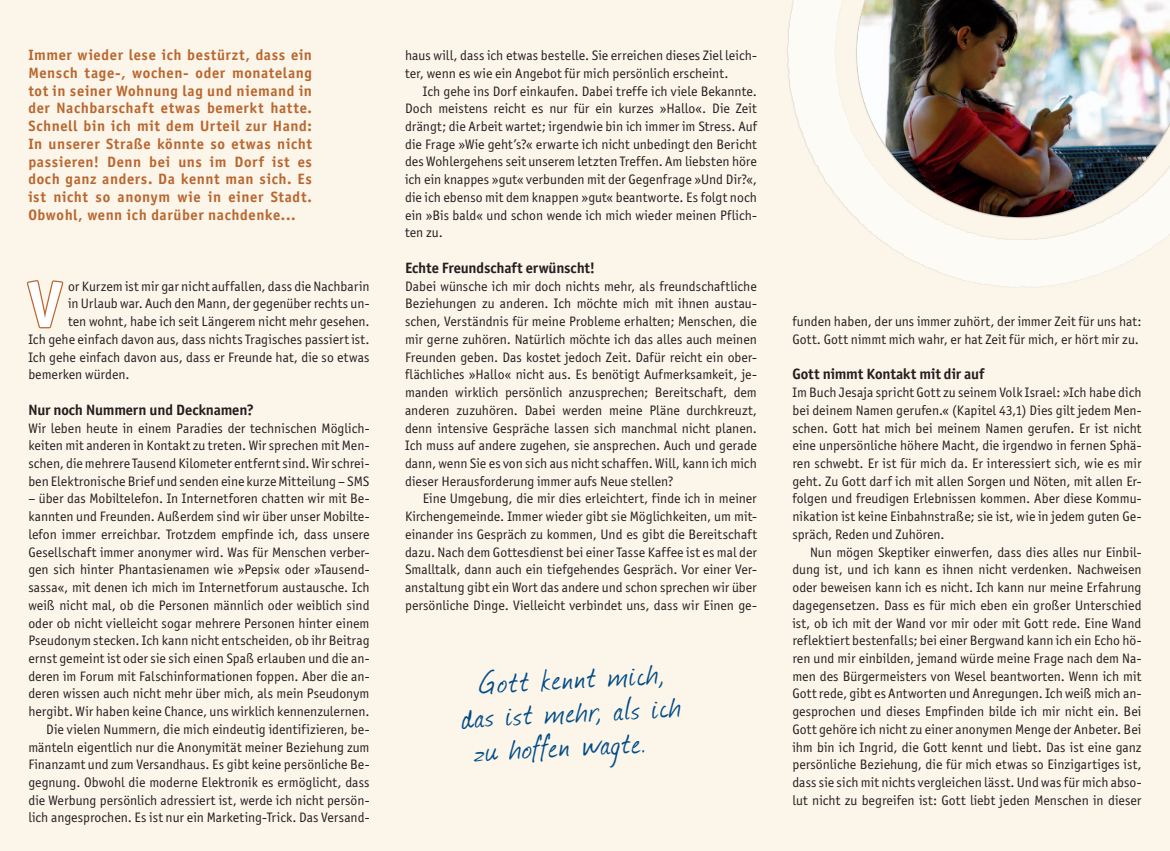
<style>
.page{position:relative;width:1170px;height:851px;background:#fff}
.page>*{position:absolute;margin:0;border:0;box-sizing:border-box;transform-origin:0 0}
.t1{font:700 64.25px "Officina Sans ITC Std";color:#fff}
.t2{font:37.5px/33.6px "Journal";color:#004b87}
.t3{font:700 15px/17.8px "Officina Sans ITC Std";letter-spacing:.04em;color:#b96730;text-align:justify}
.t4{font:700 15px "Officina Sans ITC Std";letter-spacing:-.005em;color:#231f20}
.t5{font:13.75px/17.8px "Officina Sans ITC Std";letter-spacing:.005em;color:#231f20;text-align:justify}
</style>
<div class="page">
<div style="left:0;top:0;width:1169px;height:850px;background:#fcf6ea"></div>
<svg style="left:26px;top:280px;width:38px;height:49px"></svg>
<img style="left:787px;top:0;width:382px;height:287px">
<img style="left:857px;top:0;width:312px;height:217px">
<p class="t3" style="left:28px;top:46px;width:285px">Immer wieder lese ich bestürzt, dass ein Mensch tage-, wochen- oder monatelang tot in seiner Wohnung lag und niemand in der Nachbarschaft etwas bemerkt hatte.<br>Schnell bin ich mit dem Urteil zur Hand:<br>In unserer Straße könnte so etwas nicht passieren! Denn bei uns im Dorf ist es doch ganz anders. Da kennt man sich. Es ist nicht so anonym wie in einer Stadt.<br>Obwohl, wenn ich darüber nachdenke...</p>
<h1 class="t1" style="left:28px;top:264px;width:35px">V</h1>
<p class="t5" style="left:68px;top:277px;width:303px">or Kurzem ist mir gar nicht auffallen, dass die Nachbarin</p>
<p class="t5" style="left:68px;top:295px;width:303px">in Urlaub war. Auch den Mann, der gegenüber rechts un-</p>
<p class="t5" style="left:68px;top:312px;width:303px">ten wohnt, habe ich seit Längerem nicht mehr gesehen.</p>
<p class="t5" style="left:28px;top:330px;width:343px">Ich gehe einfach davon aus, dass nichts Tragisches passiert ist.</p>
<p class="t5" style="left:28px;top:348px;width:343px">Ich gehe einfach davon aus, dass er Freunde hat, die so etwas</p>
<p class="t5" style="left:28px;top:366px;width:103px">bemerken würden.</p>
<p class="t4" style="left:28px;top:400px;width:227px">Nur noch Nummern und Decknamen?</p>
<p class="t5" style="left:28px;top:419px;width:343px">Wir leben heute in einem Paradies der technischen Möglich&shy;keiten mit anderen in Kontakt zu treten. Wir sprechen mit Men&shy;schen, die mehrere Tausend Kilometer entfernt sind. Wir schrei&shy;ben Elektronische Brief und senden eine kurze Mitteilung – SMS</p>
<p class="t5" style="left:28px;top:490px;width:343px;text-align:right">– über das Mobiltelefon. In Internetforen chatten wir mit Be&shy;kannten und Freunden. Außerdem sind wir über unser Mobilte&shy;lefon immer erreichbar. Trotzdem empfinde ich, dass unsere Gesellschaft immer anonymer wird. Was für Menschen verber&shy;gen sich hinter Phantasienamen wie »Pepsi« oder »Tausend&shy;sassa«, mit denen ich mich im Internetforum austausche. Ich weiß nicht mal, ob die Personen männlich oder weiblich sind oder ob nicht vielleicht sogar mehrere Personen hinter einem Pseudonym stecken. Ich kann nicht entscheiden, ob ihr Beitrag ernst gemeint ist oder sie sich einen Spaß erlauben und die an&shy;deren im Forum mit Falschinformationen foppen. Aber die an&shy;deren wissen auch nicht mehr über mich, als mein Pseudonym hergibt. Wir haben keine Chance, uns wirklich kennenzulernen.<br>Die vielen Nummern, die mich eindeutig identifizieren, be&shy;mänteln eigentlich nur die Anonymität meiner Beziehung zum Finanzamt und zum Versandhaus. Es gibt keine persönliche Be&shy;gegnung. Obwohl die moderne Elektronik es ermöglicht, dass die Werbung persönlich adressiert ist, werde ich nicht persön&shy;lich angesprochen. Es ist nur ein Marketing-Trick. Das Versand-</p>
<p class="t5" style="left:405px;top:47px;width:353px">haus will, dass ich etwas bestelle. Sie erreichen dieses Ziel leich&shy;ter, wenn es wie ein Angebot für mich persönlich erscheint.</p>
<p class="t5" style="left:405px;top:82px;width:353px;text-indent:18px">Ich gehe ins Dorf einkaufen. Dabei treffe ich viele Bekannte.<br>Doch meistens reicht es nur für ein kurzes »Hallo«. Die Zeit drängt; die Arbeit wartet; irgendwie bin ich immer im Stress. Auf die Frage »Wie geht’s?« erwarte ich nicht unbedingt den Bericht des Wohlergehens seit unserem letzten Treffen. Am liebsten höre ich ein knappes »gut« verbunden mit der Gegenfrage »Und Dir?«, die ich ebenso mit dem knappen »gut« beantworte. Es folgt noch ein »Bis bald« und schon wende ich mich wieder meinen Pflich&shy;ten zu.</p>
<p class="t4" style="left:405px;top:258px;width:192px">Echte Freundschaft erwünscht!</p>
<p class="t5" style="left:405px;top:277px;width:353px">Dabei wünsche ich mir doch nichts mehr, als freundschaftliche Beziehungen zu anderen. Ich möchte mich mit ihnen austau&shy;schen, Verständnis für meine Probleme erhalten; Menschen, die mir gerne zuhören. Natürlich möchte ich das alles auch meinen Freunden geben. Das kostet jedoch Zeit. Dafür reicht ein ober&shy;flächliches »Hallo« nicht aus. Es benötigt Aufmerksamkeit, je&shy;manden wirklich persönlich anzusprechen; Bereitschaft, dem anderen zuzuhören. Dabei werden meine Pläne durchkreuzt, denn intensive Gespräche lassen sich manchmal nicht planen.<br>Ich muss auf andere zugehen, sie ansprechen. Auch und gerade dann, wenn Sie es von sich aus nicht schaffen. Will, kann ich mich dieser Herausforderung immer aufs Neue stellen?</p>
<p class="t5" style="left:405px;top:489px;width:353px;text-indent:18px">Eine Umgebung, die mir dies erleichtert, finde ich in meiner Kirchengemeinde. Immer wieder gibt sie Möglichkeiten, um mit&shy;einander ins Gespräch zu kommen, Und es gibt die Bereitschaft dazu. Nach dem Gottesdienst bei einer Tasse Kaffee ist es mal der Smalltalk, dann auch ein tiefgehendes Gespräch. Vor einer Ver&shy;anstaltung gibt ein Wort das andere und schon sprechen wir über persönliche Dinge. Vielleicht verbindet uns, dass wir Einen ge-</p>
<h2 class="t2" style="left:459px;top:666px;width:220px;text-indent:21px;rotate:-3deg">Gott kennt mich, das ist mehr, als ich zu hoffen wagte.</h2>
<p class="t5" style="left:792px;top:312px;width:350px">funden haben, der uns immer zuhört, der immer Zeit für uns hat:<br>Gott. Gott nimmt mich wahr, er hat Zeit für mich, er hört mir zu.</p>
<p class="t4" style="left:792px;top:365px;width:193px">Gott nimmt Kontakt mit dir auf</p>
<p class="t5" style="left:792px;top:383px;width:351px">Im Buch Jesaja spricht Gott zu seinem Volk Israel: »Ich habe dich bei deinem Namen gerufen.« (Kapitel 43,1) Dies gilt jedem Men&shy;schen. Gott hat mich bei meinem Namen gerufen. Er ist nicht eine unpersönliche höhere Macht, die irgendwo in fernen Sphä&shy;ren schwebt. Er ist für mich da. Er interessiert sich, wie es mir geht. Zu Gott darf ich mit allen Sorgen und Nöten, mit allen Er&shy;folgen und freudigen Erlebnissen kommen. Aber diese Kommu&shy;nikation ist keine Einbahnstraße; sie ist, wie in jedem guten Ge&shy;spräch, Reden und Zuhören.</p>
<p class="t5" style="left:792px;top:543px;width:351px;text-indent:18px">Nun mögen Skeptiker einwerfen, dass dies alles nur Einbil&shy;dung ist, und ich kann es ihnen nicht verdenken. Nachweisen oder beweisen kann ich es nicht. Ich kann nur meine Erfahrung dagegensetzen. Dass es für mich eben ein großer Unterschied ist, ob ich mit der Wand vor mir oder mit Gott rede. Eine Wand reflektiert bestenfalls; bei einer Bergwand kann ich ein Echo hö&shy;ren und mir einbilden, jemand würde meine Frage nach dem Na&shy;men des Bürgermeisters von Wesel beantworten. Wenn ich mit Gott rede, gibt es Antworten und Anregungen. Ich weiß mich an&shy;gesprochen und dieses Empfinden bilde ich mir nicht ein. Bei Gott gehöre ich nicht zu einer anonymen Menge der Anbeter. Bei ihm bin ich Ingrid, die Gott kennt und liebt. Das ist eine ganz persönliche Beziehung, die für mich etwas so Einzigartiges ist, dass sie sich mit nichts vergleichen lässt. Und was für mich abso&shy;lut nicht zu begreifen ist: Gott liebt jeden Menschen in dieser</p>
</div>
